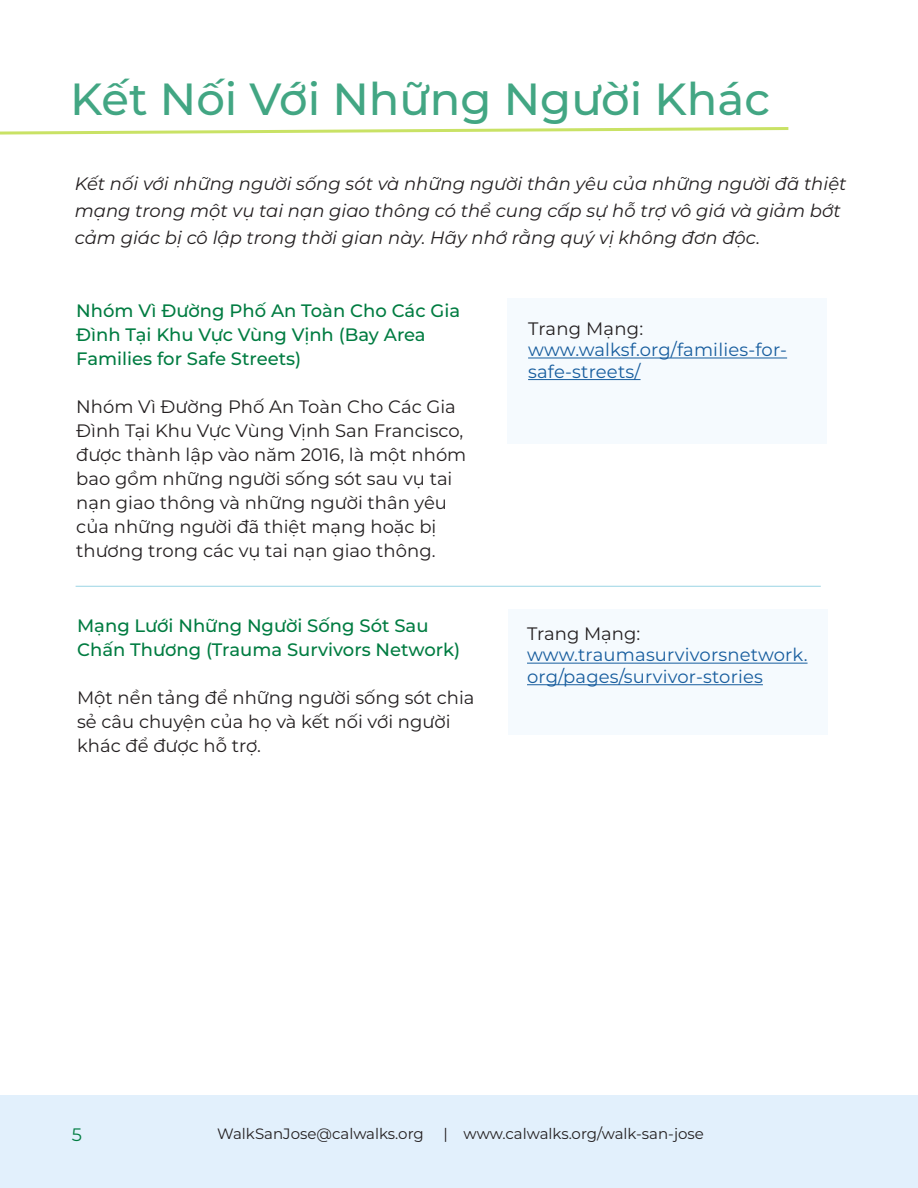
<style>
.page{position:relative;width:918px;height:1188px;background:#fff}
.page>*{position:absolute;margin:0;border:0;box-sizing:border-box;transform-origin:0 0}
.WSJ_Heading_Style{font:500 45px "Montserrat";color:#42a683}
.WSJ_Body_Montserrat{font:18px/24px "Montserrat";color:#231f20}
.WSJ_Body_Montserrat-2{font:italic 18px/27px "Montserrat";color:#231f20}
.WSJ_Body_Montserrat-3{font:500 18px/24px "Montserrat";color:#007c41}
.WSJ_Body_Montserrat-4{font:18px/21.6px "Montserrat";letter-spacing:.01em;color:#175d9e}
.WSJ_Body_Montserrat-5{font:18px "Montserrat";color:#007c41}
.t1{font:15px "Montserrat";color:#231f20}
</style>
<div class="page">
<div style="left:0;top:1095px;width:918px;height:93px;background:#e2f0fc"></div>
<div style="left:508px;top:610px;width:320px;height:125px;background:#f5fafe"></div>
<div style="left:508px;top:298px;width:319px;height:146px;background:#f5fafe"></div>
<hr style="left:76px;top:586px;width:745px;height:1px;background:#9bd4e4">
<svg style="left:0;top:127px;width:789px;height:8px"></svg>
<hr style="left:528px;top:358px;width:259px;height:1px;background:#175d9e">
<hr style="left:528px;top:379px;width:113px;height:1px;background:#175d9e">
<hr style="left:527px;top:663px;width:281px;height:1px;background:#175d9e">
<hr style="left:527px;top:684px;width:236px;height:1px;background:#175d9e">
<p class="WSJ_Heading_Style" style="left:70px;top:67px;width:702px">Kết Nối Với Những Người Khác</p>
<p class="WSJ_Body_Montserrat-2" style="left:75px;top:170px;width:773px">Kết nối với những người sống sót và những người thân yêu của những người đã thiệt mạng trong một vụ tai nạn giao thông có thể cung cấp sự hỗ trợ vô giá và giảm bớt cảm giác bị cô lập trong thời gian này. Hãy nhớ rằng quý vị không đơn độc.</p>
<p class="WSJ_Body_Montserrat-3" style="left:76px;top:297px;width:385px">Nhóm Vì Đường Phố An Toàn Cho Các Gia<br>Đình Tại Khu Vực Vùng Vịnh (Bay Area<br>Families for Safe Streets)</p>
<p class="WSJ_Body_Montserrat" style="left:76px;top:394px;width:392px">Nhóm Vì Đường Phố An Toàn Cho Các Gia Đình Tại Khu Vực Vùng Vịnh San Francisco, được thành lập vào năm 2016, là một nhóm bao gồm những người sống sót sau vụ tai nạn giao thông và những người thân yêu của những người đã thiệt mạng hoặc bị thương trong các vụ tai nạn giao thông.</p>
<p class="WSJ_Body_Montserrat-3" style="left:77px;top:613px;width:385px">Mạng Lưới Những Người Sống Sót Sau<br>Chấn Thương (Trauma Survivors Network)</p>
<p class="WSJ_Body_Montserrat" style="left:77px;top:685px;width:399px">Một nền tảng để những người sống sót chia sẻ câu chuyện của họ và kết nối với người khác để được hỗ trợ.</p>
<p class="WSJ_Body_Montserrat" style="left:528px;top:316px;width:117px">Trang Mạng:</p>
<p class="WSJ_Body_Montserrat-4" style="left:528px;top:338px;width:261px">www.walksf.org/families-for&shy;safe-streets/</p>
<p class="WSJ_Body_Montserrat" style="left:527px;top:621px;width:115px">Trang Mạng:</p>
<p class="WSJ_Body_Montserrat-4" style="left:527px;top:644px;width:282px">www.traumasurvivorsnetwork. org/pages/survivor-stories</p>
<p class="WSJ_Body_Montserrat-5" style="left:72px;top:1123px;width:12px">5</p>
<p class="t1" style="left:217px;top:1124px;width:208px">WalkSanJose@calwalks.org</p>
<p class="t1" style="left:443px;top:1124px;width:262px">| www.calwalks.org/walk-san-jose</p>
</div>
